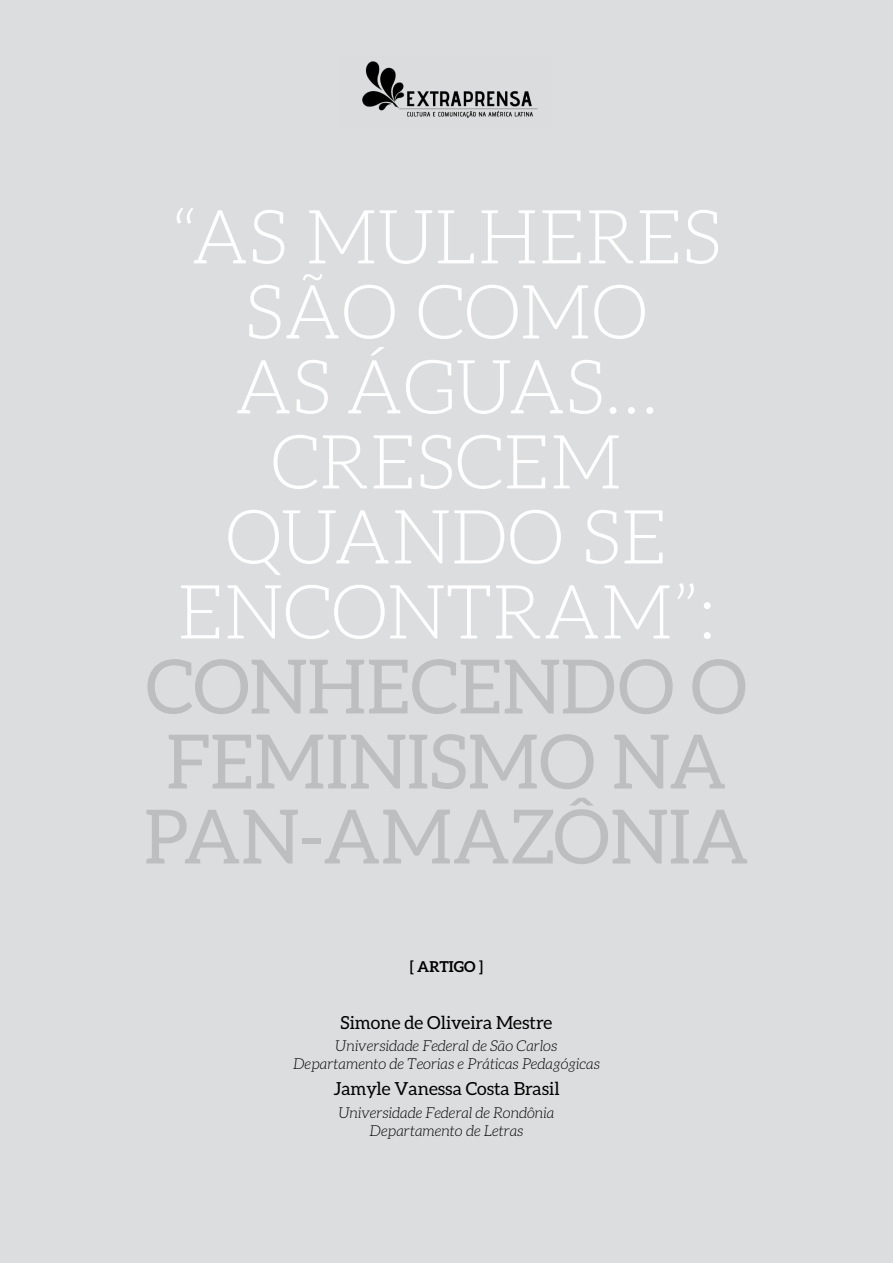
<style>
.page{position:relative;width:893px;height:1263px;background:#dcddde}
.page>*{position:absolute;margin:0;border:0;box-sizing:border-box;transform-origin:0 0}
.t1{font:300 75px/75px "Aleo";color:#fff;text-align:center}
.t2{font:75px/75px "Aleo";color:#bcbec0}
.t3{font:18px "Aleo";color:#000}
.t4{font:italic 300 15px/18px "Aleo";color:#000;text-align:center}
.t5{font:700 15px "Aleo";color:#000}
</style>
<div class="page">
<img style="left:362px;top:61px;width:176px;height:57px">
<h1 class="t1" style="left:172px;top:199px;width:551px">“AS MULHERES<br>SÃO COMO<br>AS ÁGUAS…<br>CRESCEM<br>QUANDO SE<br>ENCONTRAM”:</h1>
<h1 class="t2" style="left:144px;top:648px;width:607px">CONHECENDO O<br>FEMINISMO NA<br>PAN-AMAZÔNIA</h1>
<p class="t5" style="left:410px;top:958px;width:74px">[ ARTIGO ]</p>
<p class="t3" style="left:341px;top:1012px;width:213px">Simone de Oliveira Mestre</p>
<p class="t4" style="left:293px;top:1037px;width:308px">Universidade Federal de São Carlos<br>Departamento de Teorias e Práticas Pedagógicas</p>
<p class="t3" style="left:333px;top:1079px;width:228px">Jamyle Vanessa Costa Brasil</p>
<p class="t4" style="left:339px;top:1103px;width:217px">Universidade Federal de Rondônia<br>Departamento de Letras</p>
</div>
